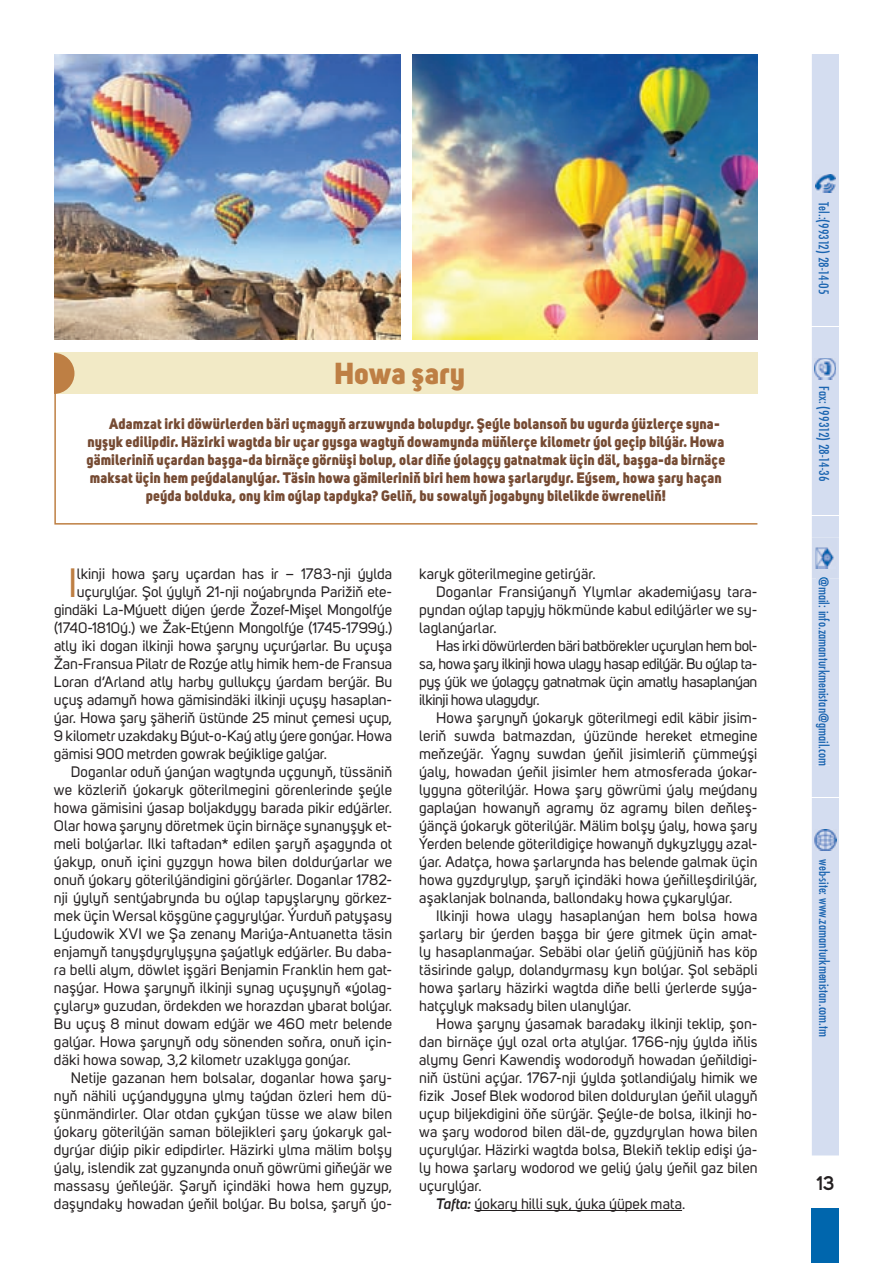
<style>
.page{position:relative;width:893px;height:1263px;background:#fff}
.page>*{position:absolute;margin:0;border:0;box-sizing:border-box;transform-origin:0 0}
.t1{font:40.35px "Uni Sans";color:#be7f44}
.t2{font:800 30px "Uni Sans";color:#be7f44}
.t3{font:600 19.5px "Uni Sans";color:#231f20}
.t4{font:15px "Uni Sans";letter-spacing:.005em;color:#231f20}
.t5{font:800 15px "Uni Sans";letter-spacing:.005em;color:#764b33;scale:.95 1}
.t6{font:15px "Uni Sans";letter-spacing:-.02em;color:#231f20}
.t7{font:15px "Uni Sans";letter-spacing:-.025em;color:#231f20}
.t8{font:500 condensed 14.85px "ART Futura TEE";color:#1a64b0}
.s1{font-weight:600;font-style:italic}
</style>
<div class="page">
<div style="left:812px;top:1209px;width:27px;height:54px;background:#0066ad"></div>
<div style="left:812px;top:54px;width:27px;height:1101px;background:#d4ddf0"></div>
<img style="left:816px;top:547px;width:19px;height:22px">
<img style="left:815px;top:829px;width:21px;height:22px">
<img style="left:816px;top:174px;width:19px;height:19px">
<img style="left:54px;top:54px;width:346px;height:285px">
<img style="left:412px;top:54px;width:346px;height:285px">
<svg style="left:54px;top:352px;width:704px;height:173px"></svg>
<svg style="left:54px;top:353px;width:20px;height:41px"></svg>
<hr style="left:474px;top:1210px;width:208px;height:1px;background:#231f20">
<h2 class="t2" style="left:334px;top:354px;width:133px">Howa şary</h2>
<p class="t5" style="left:109px;top:414px;width:644px">adamzat irki dö würler den bä ri uç magyň arzuwynda bolupdyr. Şeý le bo lansoň bu ugur da ýüz ler çe sy na-</p>
<p class="t5" style="left:87px;top:432px;width:672px">nyşyk edilipdir. Häzir ki wagt da bir uçar gys ga wag tyň dowamynda müňler çe ki lometr ýol geçip bilýär. Ho wa</p>
<p class="t5" style="left:86px;top:450px;width:674px">gämileriniň uçar dan baş ga-da birnäçe görnüşi bo lup, olar di ňe ýolag çy gat nat mak üçin däl, baş ga-da birnä çe</p>
<p class="t5" style="left:90px;top:468px;width:667px">maksat üçin hem peýdalanylýar. tä sin ho wa gä mileri niň bi ri hem ho wa şar larydyr. Eý sem, ho wa şa ry ha çan</p>
<p class="t5" style="left:146px;top:486px;width:549px">peýda boldu ka, ony kim oý lap tapdyka? Ge liň, bu so wa lyň jo gaby ny bi lelik de öw rene liň!</p>
<h1 class="t1" style="left:68px;top:559px;width:11px">I</h1>
<p class="t4" style="left:77px;top:565px;width:317px">lkinji howa şary uçardan has ir – 1783-nji ýylda</p>
<p class="t4" style="left:77px;top:583px;width:317px">uçurylýar. Şol ýylyň 21-nji noýabrynda Parižiň ete-</p>
<p class="t4" style="left:54px;top:601px;width:340px">gindäki La-Mýuett diýen ýerde Žozef-Mişel Mongolfýe</p>
<p class="t4" style="left:54px;top:619px;width:340px">(1740-1810ý.) we Žak-Etýenn Mongolfýe (1745-1799ý.)</p>
<p class="t4" style="left:54px;top:637px;width:340px">atly iki dogan ilkinji howa şaryny uçurýarlar. Bu uçuşa</p>
<p class="t4" style="left:54px;top:655px;width:340px">Žan-Fransua Pilatr de Rozýe atly himik hem-de Fransua</p>
<p class="t4" style="left:54px;top:673px;width:340px">Loran d’Arland atly harby gullukçy ýardam berýär. Bu</p>
<p class="t4" style="left:54px;top:691px;width:340px">uçuş adamyň howa gämisindäki ilkinji uçuşy hasaplan-</p>
<p class="t4" style="left:54px;top:709px;width:340px">ýar. Howa şary şäheriň üstünde 25 minut çemesi uçup,</p>
<p class="t4" style="left:54px;top:727px;width:340px">9 kilometr uzakdaky Býut-o-Kaý atly ýere gonýar. Howa</p>
<p class="t4" style="left:54px;top:745px;width:275px">gämisi 900 metrden gowrak beýiklige galýar.</p>
<p class="t4" style="left:71px;top:763px;width:323px">Doganlar oduň ýanýan wagtynda uçgunyň, tüssäniň</p>
<p class="t4" style="left:54px;top:781px;width:340px">we közleriň ýokaryk göterilmegini görenlerinde şeýle</p>
<p class="t4" style="left:54px;top:799px;width:340px">howa gämisini ýasap boljakdygy barada pikir edýärler.</p>
<p class="t4" style="left:54px;top:817px;width:340px">Olar howa şaryny döretmek üçin birnäçe synanyşyk et-</p>
<p class="t4" style="left:54px;top:835px;width:340px">meli bolýarlar. Ilki taftadan* edilen şaryň aşagynda ot</p>
<p class="t4" style="left:54px;top:853px;width:340px">ýakyp, onuň içini gyzgyn howa bilen doldurýarlar we</p>
<p class="t4" style="left:54px;top:871px;width:340px">onuň ýokary göterilýändigini görýärler. Doganlar 1782-</p>
<p class="t4" style="left:54px;top:889px;width:340px">nji ýylyň sentýabrynda bu oýlap tapyşlaryny görkez-</p>
<p class="t4" style="left:54px;top:907px;width:340px">mek üçin Wersal köşgüne çagyrylýar. Ýurduň patyşasy</p>
<p class="t4" style="left:54px;top:925px;width:340px">Lýudowik XVI we Şa zenany Mariýa-Antuanetta täsin</p>
<p class="t4" style="left:54px;top:943px;width:340px">enjamyň tanyşdyrylyşyna şaýatlyk edýärler. Bu daba-</p>
<p class="t4" style="left:54px;top:961px;width:340px">ra belli alym, döwlet işgäri Benjamin Franklin hem gat-</p>
<p class="t4" style="left:54px;top:979px;width:340px">naşýar. Howa şarynyň ilkinji synag uçuşynyň «ýolag-</p>
<p class="t4" style="left:54px;top:997px;width:340px">çylary» guzudan, ördekden we horazdan ybarat bolýar.</p>
<p class="t4" style="left:54px;top:1015px;width:340px">Bu uçuş 8 minut dowam edýär we 460 metr belende</p>
<p class="t4" style="left:54px;top:1033px;width:340px">galýar. Howa şarynyň ody sönenden soňra, onuň için-</p>
<p class="t4" style="left:54px;top:1051px;width:298px">däki howa sowap, 3,2 kilometr uzaklyga gonýar.</p>
<p class="t4" style="left:71px;top:1069px;width:323px">Netije gazanan hem bolsalar, doganlar howa şary-</p>
<p class="t4" style="left:54px;top:1087px;width:340px">nyň nähili uçýandygyna ylmy taýdan özleri hem dü-</p>
<p class="t4" style="left:54px;top:1105px;width:340px">şünmändirler. Olar otdan çykýan tüsse we alaw bilen</p>
<p class="t4" style="left:54px;top:1123px;width:340px">ýokary göterilýän saman bölejikleri şary ýokaryk gal-</p>
<p class="t4" style="left:54px;top:1141px;width:340px">dyrýar diýip pikir edipdirler. Häzirki ylma mälim bolşy</p>
<p class="t4" style="left:54px;top:1159px;width:340px">ýaly, islendik zat gyzanynda onuň göwrümi giňeýär we</p>
<p class="t4" style="left:54px;top:1177px;width:340px">massasy ýeňleýär. Şaryň içindäki howa hem gyzyp,</p>
<p class="t4" style="left:54px;top:1195px;width:340px">daşyndaky howadan ýeňil bolýar. Bu bolsa, şaryň ýo-</p>
<p class="t4" style="left:419px;top:565px;width:178px">karyk göterilmegine getirýär.</p>
<p class="t4" style="left:436px;top:583px;width:323px">Doganlar Fransiýanyň Ylymlar akademiýasy tara-</p>
<p class="t4" style="left:419px;top:601px;width:340px">pyndan oýlap tapyjy hökmünde kabul edilýärler we sy-</p>
<p class="t4" style="left:419px;top:619px;width:79px">laglanýarlar.</p>
<p class="t6" style="left:436px;top:637px;width:323px">Has irki döwürlerden bäri batbörekler uçurylan hem bol-</p>
<p class="t6" style="left:419px;top:655px;width:340px">sa, howa şary ilkinji howa ulagy hasap edilýär. Bu oýlap ta-</p>
<p class="t7" style="left:419px;top:673px;width:340px">pyş ýük we ýolagçy gatnatmak üçin amatly hasaplanýan</p>
<p class="t7" style="left:419px;top:691px;width:122px">ilkinji howa ulagydyr.</p>
<p class="t4" style="left:436px;top:709px;width:323px">Howa şarynyň ýokaryk göterilmegi edil käbir jisim-</p>
<p class="t4" style="left:419px;top:727px;width:340px">leriň suwda batmazdan, ýüzünde hereket etmegine</p>
<p class="t4" style="left:419px;top:745px;width:340px">meňzeýär. Ýagny suwdan ýeňil jisimleriň çümmeýşi</p>
<p class="t4" style="left:419px;top:763px;width:340px">ýaly, howadan ýeňil jisimler hem atmosferada ýokar-</p>
<p class="t4" style="left:419px;top:781px;width:340px">lygyna göterilýär. Howa şary göwrümi ýaly meýdany</p>
<p class="t4" style="left:419px;top:799px;width:340px">gaplaýan howanyň agramy öz agramy bilen deňleş-</p>
<p class="t4" style="left:419px;top:817px;width:340px">ýänçä ýokaryk göterilýär. Mälim bolşy ýaly, howa şary</p>
<p class="t4" style="left:419px;top:835px;width:340px">Ýerden belende göterildigiçe howanyň dykyzlygy azal-</p>
<p class="t4" style="left:419px;top:853px;width:340px">ýar. Adatça, howa şarlarynda has belende galmak üçin</p>
<p class="t4" style="left:419px;top:871px;width:340px">howa gyzdyrylyp, şaryň içindäki howa ýeňilleşdirilýär,</p>
<p class="t4" style="left:419px;top:889px;width:314px">aşaklanjak bolnanda, ballondaky howa çykarylýar.</p>
<p class="t4" style="left:436px;top:907px;width:323px">Ilkinji howa ulagy hasaplanýan hem bolsa howa</p>
<p class="t4" style="left:419px;top:925px;width:340px">şarlary bir ýerden başga bir ýere gitmek üçin amat-</p>
<p class="t4" style="left:419px;top:943px;width:340px">ly hasaplanmaýar. Sebäbi olar ýeliň güýjüniň has köp</p>
<p class="t4" style="left:419px;top:961px;width:340px">täsirinde galyp, dolandyrmasy kyn bolýar. Şol sebäpli</p>
<p class="t4" style="left:419px;top:979px;width:340px">howa şarlary häzirki wagtda diňe belli ýerlerde syýa-</p>
<p class="t4" style="left:419px;top:997px;width:214px">hatçylyk maksady bilen ulanylýar.</p>
<p class="t4" style="left:436px;top:1015px;width:323px">Howa şaryny ýasamak baradaky ilkinji teklip, şon-</p>
<p class="t4" style="left:419px;top:1033px;width:340px">dan birnäçe ýyl ozal orta atylýar. 1766-njy ýylda iňlis</p>
<p class="t4" style="left:419px;top:1051px;width:340px">alymy Genri Kawendiş wodorodyň howadan ýeňildigi-</p>
<p class="t4" style="left:419px;top:1069px;width:340px">niň üstüni açýar. 1767-nji ýylda şotlandiýaly himik we</p>
<p class="t4" style="left:419px;top:1087px;width:340px">fizik Josef Blek wodorod bilen doldurylan ýeňil ulagyň</p>
<p class="t4" style="left:419px;top:1105px;width:340px">uçup biljekdigini öňe sürýär. Şeýle-de bolsa, ilkinji ho-</p>
<p class="t4" style="left:419px;top:1123px;width:340px">wa şary wodorod bilen däl-de, gyzdyrylan howa bilen</p>
<p class="t4" style="left:419px;top:1141px;width:340px">uçurylýar. Häzirki wagtda bolsa, Blekiň teklip edişi ýa-</p>
<p class="t4" style="left:419px;top:1159px;width:340px">ly howa şarlary wodorod we geliý ýaly ýeňil gaz bilen</p>
<p class="t4" style="left:419px;top:1177px;width:64px">uçurylýar.</p>
<p class="t4" style="left:436px;top:1195px;width:251px"><span class="s1">Tafta:</span> ýokary hilli syk, ýuka ýüpek mata.</p>
<p class="t8" style="left:832px;top:202px;width:94px;rotate:90deg">Tel.:(99312) 28-14-05</p>
<p class="t8" style="left:832px;top:386px;width:97px;rotate:90deg">Fax: (99312) 28-14-36</p>
<p class="t8" style="left:832px;top:577px;width:191px;rotate:90deg">@mail: info.zamanturkmenistan@gmail.com</p>
<p class="t8" style="left:832px;top:859px;width:179px;rotate:90deg">web-site: www.zamanturkmenistan.com.tm</p>
<h3 class="t3" style="left:816px;top:1168px;width:20px">13</h3>
</div>
